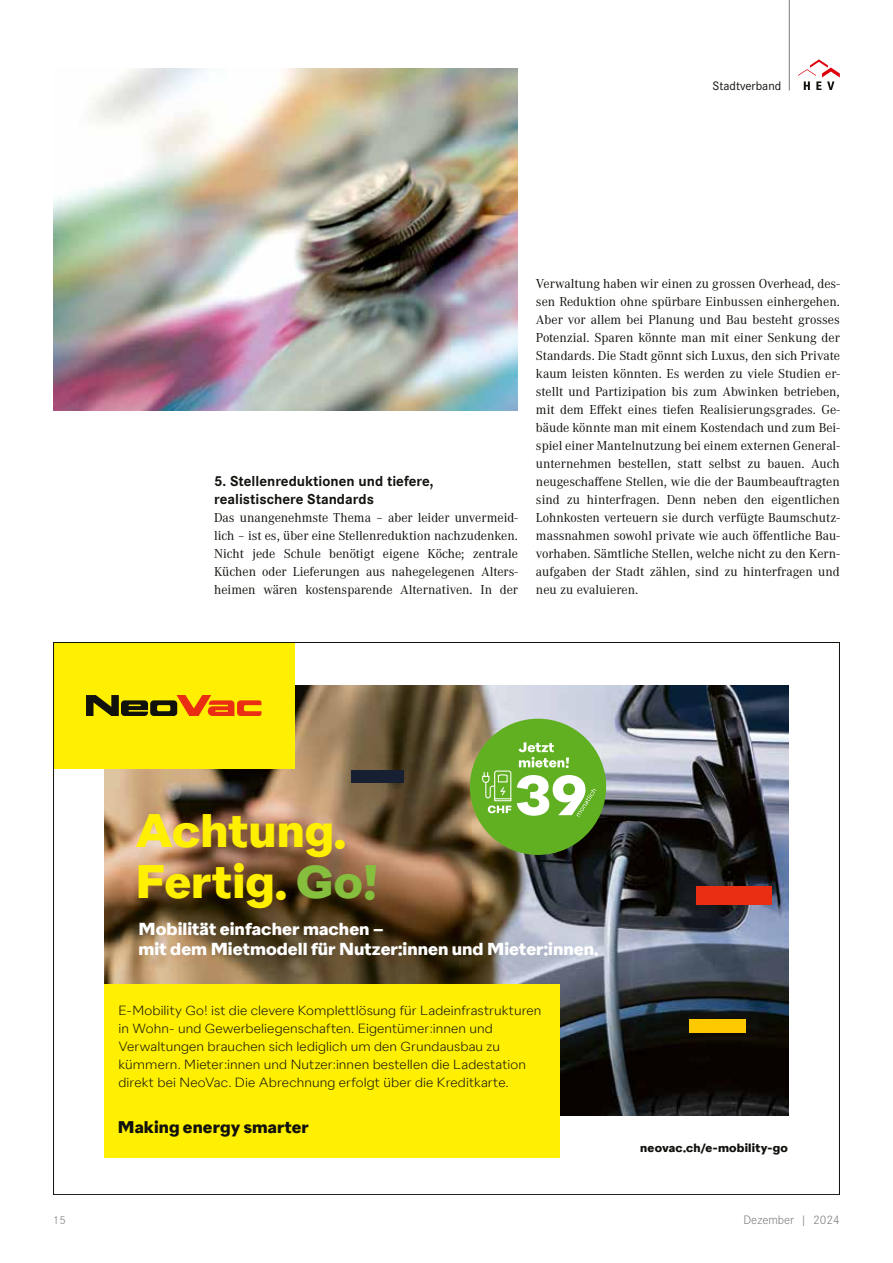
<style>
.page{position:relative;width:893px;height:1263px;background:#fff}
.page>*{position:absolute;margin:0;border:0;box-sizing:border-box;transform-origin:0 0}
.t1{font:700 46.8px/51px "Neo Vac Sans";color:#ffef00}
.t2{font:700 17.25px/20.7px "Neo Vac Sans";color:#fff}
.t3{font:700 16.8px "Neo Vac Sans";letter-spacing:.005em;color:#12120d}
.t4{font:700 15px/18px "Corporate S";color:#12120d}
.t5{font:13.5px/18px "Corporate A";color:#12120d;text-align:justify}
.t6{font:300 13.2px/18px "Neo Vac Sans";letter-spacing:.005em;color:#12120d}
.t7{font:300 12.75px "Corporate S";color:#7b7d7c}
.t8{font:12.75px "Corporate S";color:#12120d}
.t9{font:700 12px "Neo Vac Sans";letter-spacing:.015em;color:#12120d}
.t10{font:300 12px "Corporate S";color:#7b7d7c}
.s1{color:#86be3e}
</style>
<div class="page">
<hr style="left:789px;top:0;width:1px;height:90px;background:#929493">
<svg style="left:798px;top:59px;width:42px;height:31px"></svg>
<img style="left:105px;top:686px;width:683px;height:430px">
<div style="left:104px;top:984px;width:456px;height:173px;background:#ffef00"></div>
<div style="left:696px;top:886px;width:76px;height:19px;background:#e92e14"></div>
<div style="left:689px;top:1019px;width:57px;height:13px;background:#fec900"></div>
<div style="left:351px;top:770px;width:52px;height:13px;background:#171f32"></div>
<div style="left:53px;top:642px;width:241px;height:126px;background:#ffef00"></div>
<svg style="left:86px;top:695px;width:175px;height:21px"></svg>
<div style="left:470px;top:719px;width:136px;height:136px;background:#61b022;border-radius:50%"></div>
<svg style="left:518px;top:742px;width:51px;height:26px"></svg>
<svg style="left:517px;top:775px;width:79px;height:42px"></svg>
<svg style="left:482px;top:770px;width:29px;height:43px"></svg>
<img style="left:53px;top:68px;width:465px;height:342px">
<p class="t8" style="left:713px;top:77px;width:70px">Stadtverband</p>
<p class="t4" style="left:214px;top:472px;width:221px">5. Stellenreduktionen und tiefere, realistischere Standards</p>
<p class="t5" style="left:214px;top:508px;width:305px">Das unangenehmste Thema – aber leider unvermeid&shy;lich – ist es, über eine Stellenreduktion nachzudenken.<br>Nicht jede Schule benötigt eigene Köche; zentrale Küchen oder Lieferungen aus nahegelegenen Alters&shy;heimen wären kostensparende Alternativen. In der</p>
<p class="t5" style="left:536px;top:274px;width:305px">Verwaltung haben wir einen zu grossen Overhead, des&shy;sen Reduktion ohne spürbare Einbussen einhergehen.<br>Aber vor allem bei Planung und Bau besteht grosses Potenzial. Sparen könnte man mit einer Senkung der Standards. Die Stadt gönnt sich Luxus, den sich Private kaum leisten könnten. Es werden zu viele Studien er&shy;stellt und Partizipation bis zum Abwinken betrieben, mit dem Effekt eines tiefen Realisierungsgrades. Ge&shy;bäude könnte man mit einem Kostendach und zum Bei&shy;spiel einer Mantelnutzung bei einem externen General&shy;unternehmen bestellen, statt selbst zu bauen. Auch neugeschaffene Stellen, wie die der Baumbeauftragten sind zu hinterfragen. Denn neben den eigentlichen Lohnkosten verteuern sie durch verfügte Baumschutz&shy;massnahmen sowohl private wie auch öffentliche Bau&shy;vorhaben. Sämtliche Stellen, welche nicht zu den Kern&shy;aufgaben der Stadt zählen, sind zu hinterfragen und neu zu evaluieren.</p>
<h1 class="t1" style="left:136px;top:807px;width:245px">Achtung.<br>Fertig. <span class="s1">Go!</span></h1>
<p class="t2" style="left:139px;top:919px;width:461px">Mobilität einfacher machen –<br>mit dem Mietmodell für Nutzer:innen und Mieter:innen.</p>
<p class="t6" style="left:118px;top:1002px;width:424px">E-Mobility Go! ist die clevere Komplettlösung für Ladeinfrastrukturen in Wohn- und Gewerbeliegenschaften. Eigentümer:innen und Verwaltungen brauchen sich lediglich um den Grundausbau zu kümmern. Mieter:innen und Nutzer:innen bestellen die Ladestation direkt bei NeoVac. Die Abrechnung erfolgt über die Kreditkarte.</p>
<p class="t3" style="left:118px;top:1117px;width:193px">Making energy smarter</p>
<p class="t9" style="left:640px;top:1141px;width:149px">neovac.ch/e-mobility-go</p>
<p class="t10" style="left:53px;top:1212px;width:14px">15</p>
<p class="t7" style="left:743px;top:1211px;width:98px">Dezember | 2024</p>
</div>
